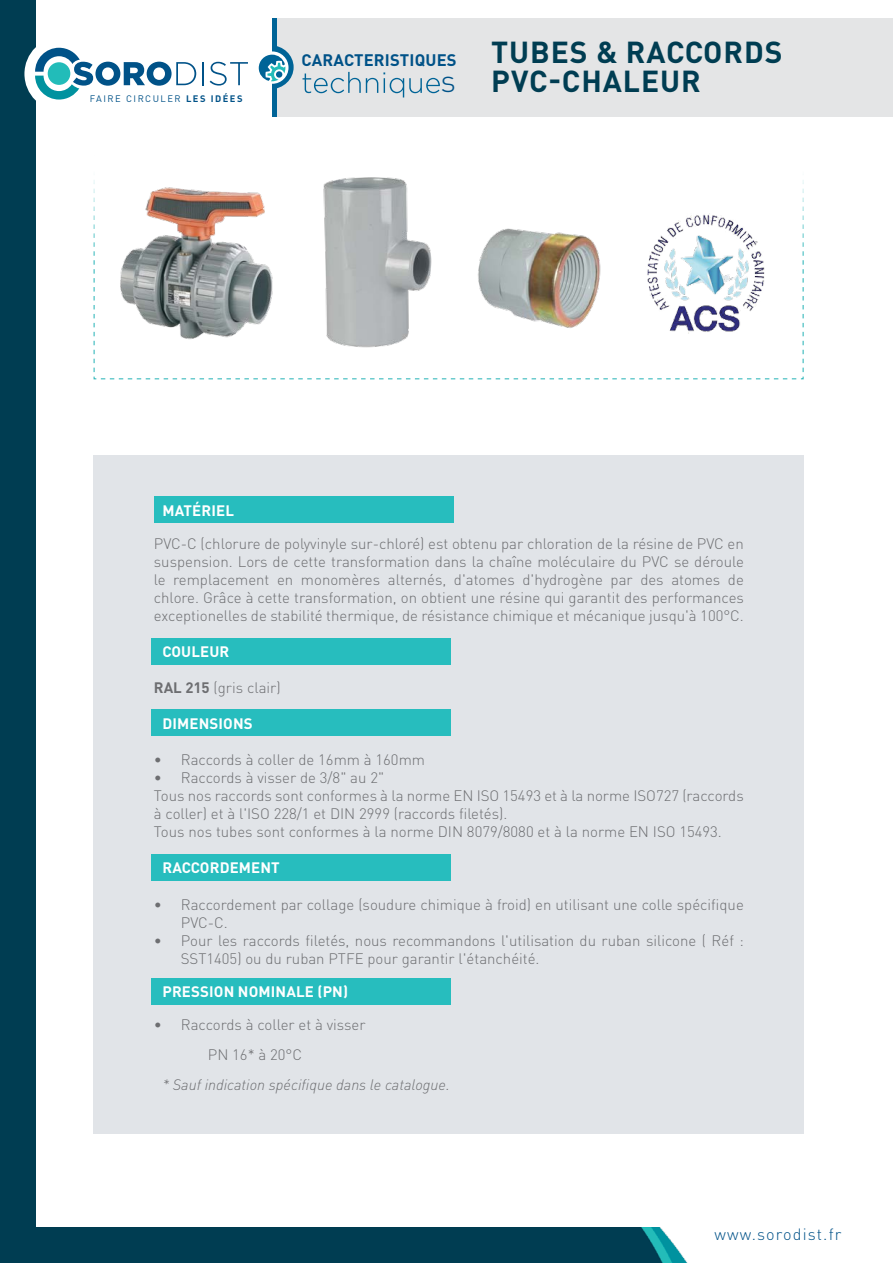
<style>
.page{position:relative;width:893px;height:1263px;background:#fff}
.page>*{position:absolute;margin:0;border:0;box-sizing:border-box;transform-origin:0 0}
.t1{font:300 31.5px "DINOT";color:#005288}
.t2{font:700 30px/28.5px "DINOT";letter-spacing:.03em;color:#003d52}
.t3{font:700 16.5px "DINOT";letter-spacing:.01em;color:#005288}
.t4{font:300 16.2px "DINOT";letter-spacing:.07em;color:#005288}
.t5{font:300 15px/18px "DINOT";color:#6d6e71}
.t6{font:700 15px "DINOT";letter-spacing:.01em;color:#fff}
.t7{font:italic 300 15px "DINOT";color:#6d6e71}
.t8{font:700 15px "DINOT";color:#6d6e71}
.t9{font:9.3px "DINOT";letter-spacing:.16em;color:#005288}
.s1{font-weight:700}
</style>
<div class="page">
<div style="left:272px;top:18px;width:621px;height:98px;background:#e4e5e6"></div>
<svg style="left:302px;top:72px;width:138px;height:25px"></svg>
<div style="left:272px;top:87px;width:5px;height:29px;background:#006497"></div>
<div style="left:272px;top:18px;width:5px;height:31px;background:#006497"></div>
<svg style="left:259px;top:46px;width:35px;height:43px"></svg>
<div style="left:276px;top:71px;width:6px;height:7px;background:#006497;border-radius:50%"></div>
<div style="left:35px;top:1228px;width:653px;height:35px;background:#003d52"></div>
<div style="left:0;top:0;width:35px;height:1263px;background:#003d52"></div>
<div style="left:24px;top:37px;width:75px;height:74px;background:#fff;border-radius:50%"></div>
<hr style="left:202px;top:62px;width:2px;height:23px;background:#005288">
<svg style="left:210px;top:62px;width:38px;height:24px"></svg>
<svg style="left:35px;top:48px;width:161px;height:52px"></svg>
<div style="left:94px;top:455px;width:710px;height:678px;background:#e1e4e8"></div>
<div style="left:154px;top:496px;width:300px;height:27px;background:#27bdbe"></div>
<div style="left:152px;top:638px;width:299px;height:27px;background:#27bdbe"></div>
<div style="left:151px;top:710px;width:300px;height:26px;background:#27bdbe"></div>
<div style="left:151px;top:854px;width:300px;height:26px;background:#27bdbe"></div>
<div style="left:151px;top:978px;width:300px;height:27px;background:#27bdbe"></div>
<svg style="left:93px;top:180px;width:711px;height:200px"></svg>
<img style="left:638px;top:207px;width:136px;height:128px">
<img style="left:111px;top:185px;width:166px;height:157px">
<img style="left:287px;top:177px;width:172px;height:202px">
<img style="left:454px;top:214px;width:171px;height:128px">
<p class="t9" style="left:90px;top:92px;width:154px">FAIRE CIRCULER <span class="s1">LES IDÉES</span></p>
<p class="t3" style="left:302px;top:48px;width:157px">CARACTERISTIQUES</p>
<h1 class="t1" style="left:441px;top:60px;width:17px">s</h1>
<h2 class="t2" style="left:491px;top:37px;width:293px">TUBES &amp; RACCORDS<br>PVC-CHALEUR</h2>
<p class="t6" style="left:162px;top:501px;width:73px">MATÉRIEL</p>
<p class="t5" style="left:154px;top:534px;width:592px;text-align:justify">PVC-C (chlorure de polyvinyle sur-chloré) est obtenu par chloration de la résine de PVC en suspension. Lors de cette transformation dans la chaîne moléculaire du PVC se déroule le remplacement en monomères alternés, d'atomes d'hydrogène par des atomes de chlore. Grâce à cette transformation, on obtient une résine qui garantit des performances exceptionelles de stabilité thermique, de résistance chimique et mécanique jusqu'à 100°C.</p>
<p class="t6" style="left:162px;top:642px;width:68px">COULEUR</p>
<p class="t8" style="left:154px;top:678px;width:10px">RAL</p>
<p class="t5" style="left:185px;top:678px;width:97px"><span class="s1">215</span> (gris clair)</p>
<p class="t6" style="left:162px;top:714px;width:92px">DIM ENSIONS</p>
<p class="t5" style="left:154px;top:750px;width:273px">• Raccords à coller de 16mm à 160mm</p>
<p class="t5" style="left:154px;top:768px;width:591px">• Raccords à visser de 3/8" au 2"<br>Tous nos raccords sont conformes à la norme EN ISO 15493 et à la norme ISO727 (raccords à coller) et à l'ISO 228/1 et DIN 2999 (raccords filetés).<br>Tous nos tubes sont conformes à la norme DIN 8079/8080 et à la norme EN ISO 15493.</p>
<p class="t6" style="left:162px;top:858px;width:99px">RACCORDEMENT</p>
<p class="t5" style="left:181px;top:894px;width:564px;text-indent:-27px">• Raccordement par collage (soudure chimique à froid) en utilisant une colle spécifique<br>PVC-C.</p>
<p class="t5" style="left:181px;top:930px;width:564px;text-indent:-27px">• Pour les raccords filetés, nous recommandons l'utilisation du ruban silicone ( Réf :<br>SST1405) ou du ruban PTFE pour garantir l'étanchéité.</p>
<p class="t6" style="left:162px;top:981px;width:20px">PRESSION</p>
<p class="t6" style="left:238px;top:981px;width:43px">NOMINALE</p>
<p class="t6" style="left:318px;top:981px;width:32px">(PN)</p>
<p class="t5" style="left:208px;top:1008px;width:159px;line-height:30px;text-indent:-54px">• Raccords à coller et à visser<br>PN 16* à 20°C</p>
<p class="t7" style="left:162px;top:1074px;width:289px">* Sauf indication spécifique dans le catalogue.</p>
<p class="t4" style="left:714px;top:1223px;width:128px">www.sorodist.fr</p>
</div>
